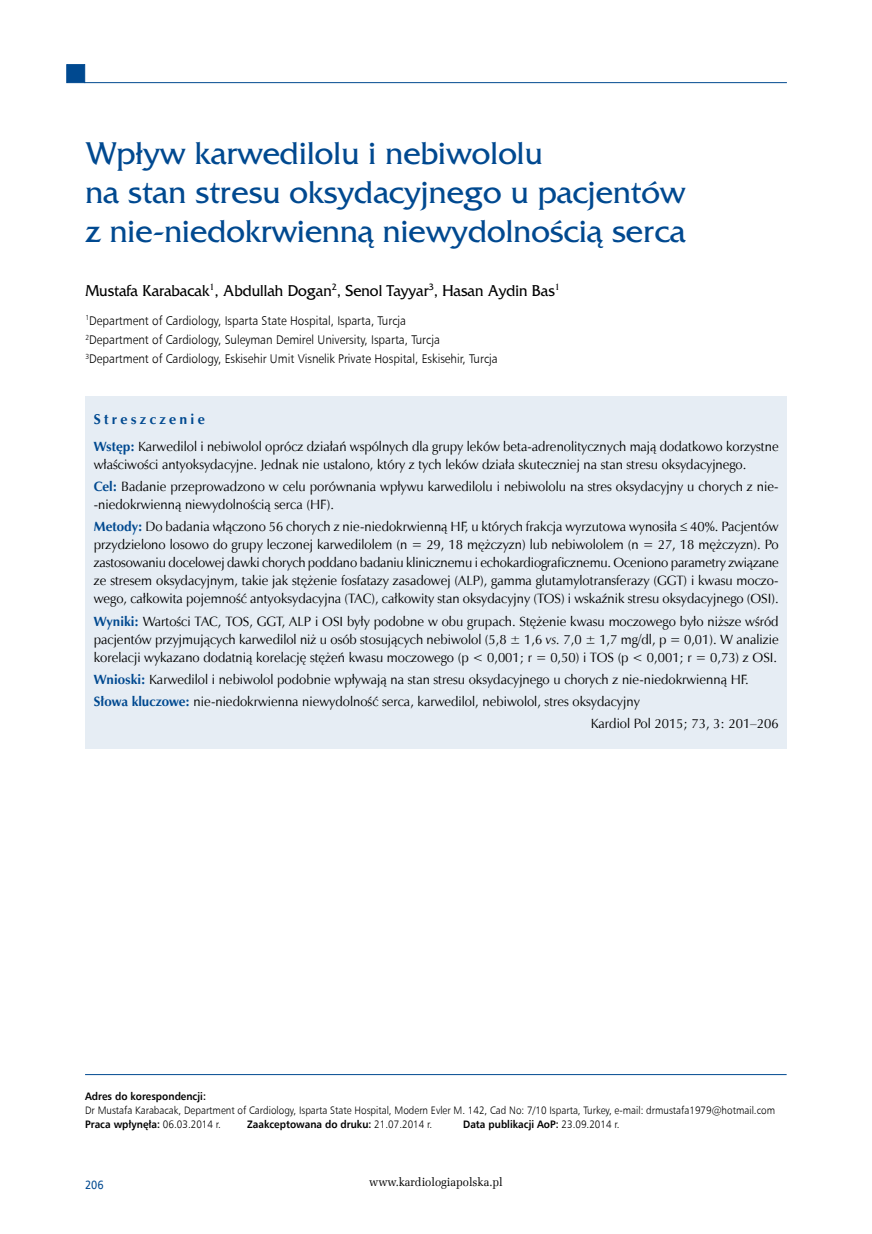
<style>
.page{position:relative;width:872px;height:1234px;background:#fff}
.page>*{position:absolute;margin:0;border:0;box-sizing:border-box;transform-origin:0 0}
.t1{font:33px/39px "France";color:#004990}
.t2{font:16.5px "France";color:#000;scale:.94 1}
.t3{font:700 14.25px "Zapf Humnst EU";letter-spacing:.23em;color:#004990}
.t4{font:13.5px/18px "Zapf Humnst EU";color:#000}
.t5{font:12.6px/19.2px "Humnst 777 Lt EU";color:#000;scale:.93 1}
.t6{font:12px "Zapf Ellipt EU";color:#000;scale:.95 1}
.t7{font:12px "Humnst 777 EU";color:#004990;scale:.9 1}
.t8{font:10.8px "Humnst 777 Lt EU";color:#000;scale:.92 1}
.t9{font:700 10.8px "Humnst 777 EU";color:#000;scale:.92 1}
.s1{font-weight:700;color:#004990}
.s2{font-style:italic}
.s3{font-family:"Humnst 777 Lt EU";font-weight:400}
</style>
<div class="page">
<hr style="left:85px;top:82px;width:702px;height:1px;background:#004990">
<div style="left:66px;top:64px;width:19px;height:19px;background:#004990;border:1px solid #004990"></div>
<div style="left:85px;top:396px;width:702px;height:352px;background:#e6edf4"></div>
<hr style="left:85px;top:1073px;width:701px;height:1px;background:#004990">
<h1 class="t1" style="left:85px;top:134px;width:602px">Wpływ karwedilolu i nebiwololu<br>na stan stresu oksydacyjnego u pacjentów z nie-niedokrwienną niewydolnością serca</h1>
<p class="t2" style="left:85px;top:281px;width:506px">Mustafa Karabacak<sup>1</sup>, Abdullah Dogan<sup>2</sup>, Senol Tayyar<sup>3</sup>, Hasan Aydin Bas<sup>1</sup></p>
<p class="t5" style="left:85px;top:310px;width:445px"><sup>1</sup>Department of Cardiology, Isparta State Hospital, Isparta, Turcja<br><sup>2</sup>Department of Cardiology, Suleyman Demirel University, Isparta, Turcja<br><sup>3</sup>Department of Cardiology, Eskisehir Umit Visnelik Private Hospital, Eskisehir, Turcja</p>
<p class="t3" style="left:94px;top:410px;width:112px">Streszczenie</p>
<p class="t4" style="left:94px;top:437px;width:686px"><span class="s1">Wstęp:</span> Karwedilol i nebiwolol oprócz działań wspólnych dla grupy leków beta-adrenolitycznych mają dodatkowo korzystne właściwości antyoksydacyjne. Jednak nie ustalono, który z tych leków działa skuteczniej na stan stresu oksydacyjnego.</p>
<p class="t4" style="left:94px;top:477px;width:686px"><span class="s1">Cel:</span> Badanie przeprowadzono w celu porównania wpływu karwedilolu i nebiwololu na stres oksydacyjny u chorych z nie--niedokrwienną niewydolnością serca (HF).</p>
<p class="t4" style="left:94px;top:517px;width:686px;text-align:justify"><span class="s1">Metody:</span> Do badania włączono 56 chorych z nie-niedokrwienną HF, u których frakcja wyrzutowa wynosiła ≤ 40%. Pacjentów przydzielono losowo do grupy leczonej karwedilolem (n = 29, 18 mężczyzn) lub nebiwololem (n = 27, 18 mężczyzn). Po zastosowaniu docelowej dawki chorych poddano badaniu klinicznemu i echokardiograficznemu. Oceniono parametry związane ze stresem oksydacyjnym, takie jak stężenie fosfatazy zasadowej (ALP), gamma glutamylotransferazy (GGT) i kwasu moczo&shy;wego, całkowita pojemność antyoksydacyjna (TAC), całkowity stan oksydacyjny (TOS) i wskaźnik stresu oksydacyjnego (OSI).</p>
<p class="t4" style="left:94px;top:612px;width:686px;text-align:justify"><span class="s1">Wyniki:</span> Wartości TAC, TOS, GGT, ALP i OSI były podobne w obu grupach. Stężenie kwasu moczowego było niższe wśród pacjentów przyjmujących karwedilol niż u osób stosujących nebiwolol (5,8 ± 1,6 <span class="s2">vs.</span> 7,0 ± 1,7 mg/dl, p = 0,01). W analizie korelacji wykazano dodatnią korelację stężeń kwasu moczowego (p &lt; 0,001; r = 0,50) i TOS (p &lt; 0,001; r = 0,73) z OSI.</p>
<p class="t4" style="left:94px;top:670px;width:656px"><span class="s1">Wnioski:</span> Karwedilol i nebiwolol podobnie wpływają na stan stresu oksydacyjnego u chorych z nie-niedokrwienną HF.</p>
<p class="t4" style="left:94px;top:692px;width:547px"><span class="s1">Słowa kluczowe:</span> nie-niedokrwienna niewydolność serca, karwedilol, nebiwolol, stres oksydacyjny</p>
<p class="t4" style="left:591px;top:714px;width:189px">Kardiol Pol 2015; 73, 3: 201–206</p>
<p class="t9" style="left:85px;top:1088px;width:133px">Adres do korespondencji:</p>
<p class="t8" style="left:85px;top:1103px;width:751px">Dr Mustafa Karabacak, Department of Cardiology, Isparta State Hospital, Modern Evler M. 142, Cad No: 7/10 Isparta, Turkey, e-mail: drmustafa1979@hotmail.com</p>
<p class="t9" style="left:85px;top:1117px;width:149px">Praca wpłynęła: <span class="s3">06.03.2014 r.</span></p>
<p class="t9" style="left:247px;top:1117px;width:203px">Zaakceptowana do druku: <span class="s3">21.07.2014 r.</span></p>
<p class="t9" style="left:463px;top:1117px;width:171px">Data publikacji AoP: <span class="s3">23.09.2014 r.</span></p>
<p class="t7" style="left:85px;top:1176px;width:22px">206</p>
<p class="t6" style="left:369px;top:1173px;width:142px">www.kardiologiapolska.pl</p>
</div>
